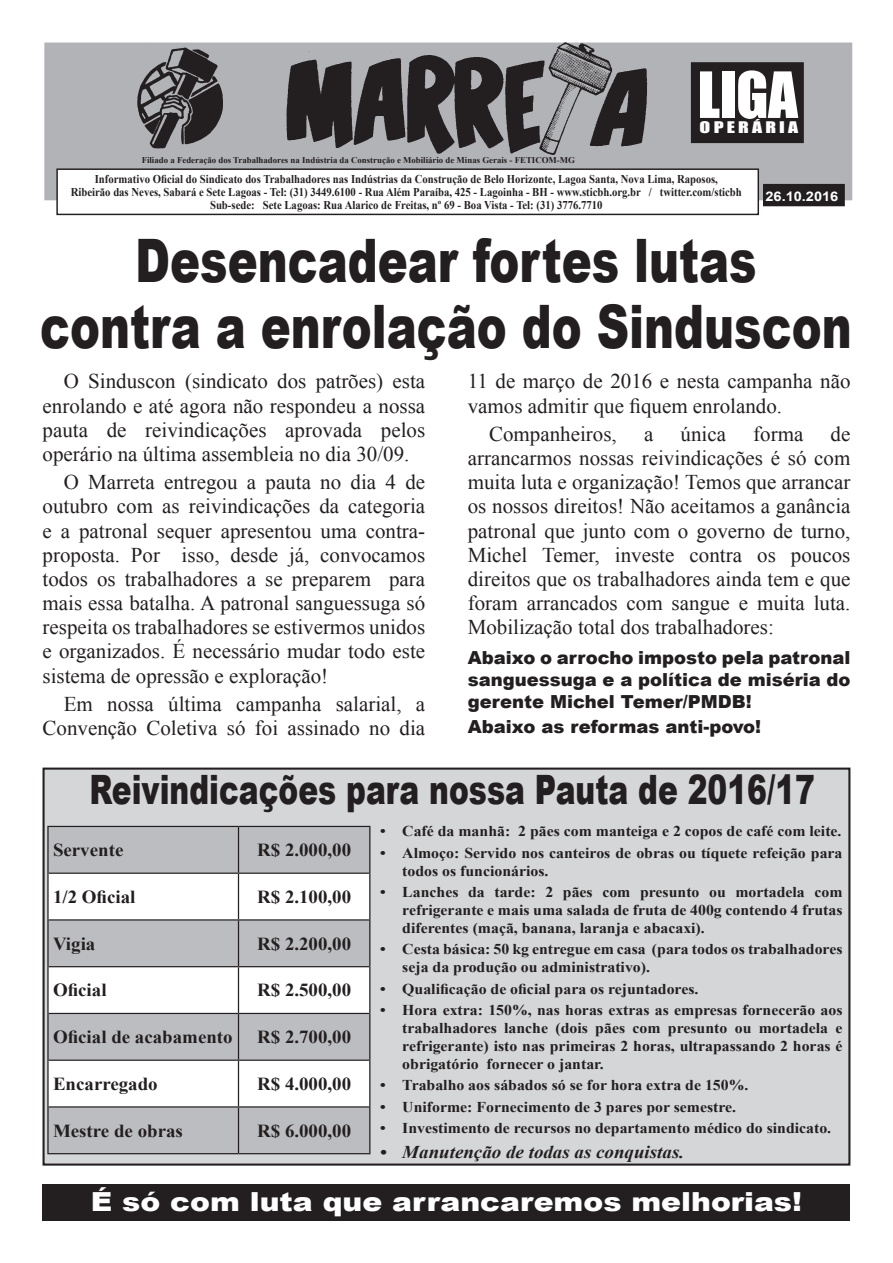
<style>
.page{position:relative;width:893px;height:1263px;background:#fff}
.page>*{position:absolute;margin:0;border:0;box-sizing:border-box;transform-origin:0 0}
.t1{font:900 60px/66px "Arial";color:#231f20;text-align:center;scale:.75 1}
.t2{font:58.8px "Impact";color:#fff}
.t3{font:900 40.5px "Arial";color:#231f20;scale:.73 1}
.t4{font:900 26.25px "Arial";color:#fff;scale:1.14 1}
.t5{font:21px/24.2px "Times New Roman";color:#231f20;text-align:justify}
.t6{font:700 18.3px "Times New Roman";color:#231f20}
.t7{font:900 18px/21.6px "Arial";color:#231f20;text-align:justify}
.t8{font:italic 700 18px "Times New Roman";color:#231f20;scale:1.05 1}
.t9{font:700 15px/18px "Times New Roman";color:#231f20;scale:1.05 1}
.t10{font:14.7px "Impact";letter-spacing:.16em;color:#fff;scale:1.35 1}
.t11{font:700 13.2px "Arial";color:#fff;scale:1.1 1}
.t12{font:700 11.85px/13px "Times New Roman";color:#231f20;text-align:center;scale:.9 1}
.t13{font:700 8.85px "Times New Roman";color:#231f20}
</style>
<div class="page">
<div style="left:44px;top:43px;width:808px;height:157px;background:#b2b3b7;border:1px solid #b2b3b7"></div>
<div style="left:764px;top:185px;width:80px;height:21px;background:#231f20"></div>
<div style="left:763px;top:184px;width:82px;height:22px;border:1px solid #231f20"></div>
<img style="left:283px;top:43px;width:364px;height:112px">
<img style="left:137px;top:47px;width:86px;height:102px">
<div style="left:692px;top:63px;width:111px;height:79px;background:#231f20"></div>
<div style="left:691px;top:62px;width:113px;height:81px;border:1px solid #231f20"></div>
<div style="left:57px;top:169px;width:701px;height:45px;background:#fff"></div>
<div style="left:56px;top:168px;width:703px;height:47px;border:1px solid #231f20"></div>
<div style="left:43px;top:1183px;width:807px;height:37px;background:#231f20"></div>
<div style="left:44px;top:769px;width:805px;height:395px;background:#d5d6d8"></div>
<div style="left:43px;top:767px;width:807px;height:398px;border:2px solid #231f20"></div>
<div style="left:49px;top:827px;width:320px;height:326px;background:#bcbdc0"></div>
<svg style="left:49px;top:874px;width:320px;height:232px;fill:#fff"></svg>
<hr style="left:47px;top:826px;width:191px;height:1px;background:#231f20">
<hr style="left:238px;top:826px;width:132px;height:1px;background:#231f20">
<hr style="left:49px;top:872px;width:189px;height:2px;background:#231f20">
<hr style="left:238px;top:872px;width:131px;height:2px;background:#231f20">
<hr style="left:49px;top:919px;width:189px;height:1px;background:#231f20">
<hr style="left:238px;top:919px;width:131px;height:1px;background:#231f20">
<hr style="left:49px;top:966px;width:189px;height:1px;background:#231f20">
<hr style="left:238px;top:966px;width:131px;height:1px;background:#231f20">
<hr style="left:49px;top:1013px;width:189px;height:1px;background:#231f20">
<hr style="left:238px;top:1013px;width:131px;height:1px;background:#231f20">
<hr style="left:49px;top:1059px;width:189px;height:2px;background:#231f20">
<hr style="left:238px;top:1059px;width:131px;height:2px;background:#231f20">
<hr style="left:49px;top:1106px;width:189px;height:1px;background:#231f20">
<hr style="left:238px;top:1106px;width:131px;height:1px;background:#231f20">
<hr style="left:47px;top:1153px;width:191px;height:1px;background:#231f20">
<hr style="left:238px;top:1153px;width:132px;height:1px;background:#231f20">
<hr style="left:47px;top:827px;width:2px;height:46px;background:#231f20">
<hr style="left:238px;top:827px;width:1px;height:45px;background:#231f20">
<hr style="left:369px;top:827px;width:1px;height:46px;background:#231f20">
<hr style="left:47px;top:873px;width:2px;height:47px;background:#231f20">
<hr style="left:238px;top:874px;width:1px;height:45px;background:#231f20">
<hr style="left:369px;top:873px;width:1px;height:47px;background:#231f20">
<hr style="left:47px;top:920px;width:2px;height:47px;background:#231f20">
<hr style="left:238px;top:920px;width:1px;height:46px;background:#231f20">
<hr style="left:369px;top:920px;width:1px;height:47px;background:#231f20">
<hr style="left:47px;top:967px;width:2px;height:46px;background:#231f20">
<hr style="left:238px;top:967px;width:1px;height:46px;background:#231f20">
<hr style="left:369px;top:967px;width:1px;height:46px;background:#231f20">
<hr style="left:47px;top:1013px;width:2px;height:47px;background:#231f20">
<hr style="left:238px;top:1014px;width:1px;height:45px;background:#231f20">
<hr style="left:369px;top:1013px;width:1px;height:47px;background:#231f20">
<hr style="left:47px;top:1060px;width:2px;height:47px;background:#231f20">
<hr style="left:238px;top:1061px;width:1px;height:45px;background:#231f20">
<hr style="left:369px;top:1060px;width:1px;height:47px;background:#231f20">
<hr style="left:47px;top:1107px;width:2px;height:46px;background:#231f20">
<hr style="left:238px;top:1107px;width:1px;height:46px;background:#231f20">
<hr style="left:369px;top:1107px;width:1px;height:46px;background:#231f20">
<p class="t13" style="left:142px;top:154px;width:435px">Filiado a Federação dos Trabalhadores na Indústria da Construção e Mobiliário de Minas Gerais - FETICOM-MG</p>
<p class="t2" style="left:698px;top:49px;width:102px">LIGA</p>
<p class="t10" style="left:700px;top:116px;width:74px">OPERÁRIA</p>
<p class="t12" style="left:71px;top:172px;width:747px">Informativo Oficial do Sindicato dos Trabalhadores nas Indústrias da Construção de Belo Horizonte, Lagoa Santa, Nova Lima, Raposos,<br>Ribeirão das Neves, Sabará e Sete Lagoas - Tel: (31) 3449.6100 - Rua Além Paraíba, 425 - Lagoinha - BH - www.sticbh.org.br / twitter.com/sticbh<br>Sub-sede: Sete Lagoas: Rua Alarico de Freitas, nº 69 - Boa Vista - Tel: (31) 3776.7710</p>
<p class="t11" style="left:765px;top:188px;width:68px">26.10.2016</p>
<p class="t1" style="left:40px;top:225px;width:1084px">Desencadear fortes lutas<br>contra a enrolação do Sinduscon</p>
<p class="t5" style="left:43px;top:369px;width:384px;text-indent:21px">O Sinduscon (sindicato dos patrões) esta enrolando e até agora não respondeu a nossa pauta de reivindicações aprovada pelos operário na última assembleia no dia 30/09.</p>
<p class="t5" style="left:43px;top:470px;width:384px;text-indent:21px">O Marreta entregou a pauta no dia 4 de outubro com as reivindicações da categoria e a patronal sequer apresentou uma contra&shy;proposta. Por isso, desde já, convocamos todos os trabalhadores a se preparem para mais essa batalha. A patronal sanguessuga só respeita os trabalhadores se estivermos unidos e organizados. É necessário mudar todo este sistema de opressão e exploração!</p>
<p class="t5" style="left:43px;top:691px;width:384px;text-align:right">Em nossa última campanha salarial, a<br>Convenção Coletiva só foi assinado no dia</p>
<p class="t5" style="left:468px;top:369px;width:384px">11 de março de 2016 e nesta campanha não vamos admitir que fiquem enrolando.</p>
<p class="t5" style="left:489px;top:422px;width:129px">Companheiros,</p>
<p class="t5" style="left:644px;top:422px;width:11px">a</p>
<p class="t5" style="left:681px;top:422px;width:47px">única</p>
<p class="t5" style="left:753px;top:422px;width:52px">forma</p>
<p class="t5" style="left:468px;top:422px;width:384px;text-indent:363px">de arrancarmos nossas reivindicações é só com muita luta e organização! Temos que arrancar os nossos direitos! Não aceitamos a ganância patronal que junto com o governo de turno, Michel Temer, investe contra os poucos direitos que os trabalhadores ainda tem e que foram arrancados com sangue e muita luta.<br>Mobilização total dos trabalhadores:</p>
<p class="t7" style="left:468px;top:646px;width:384px">Abaixo o arrocho imposto pela patronal sanguessuga e a política de miséria do gerente Michel Temer/PMDB!</p>
<p class="t7" style="left:468px;top:716px;width:295px">Abaixo as reformas anti-povo!</p>
<p class="t3" style="left:89px;top:760px;width:995px">Reivindicações para nossa Pauta de 2016/17</p>
<p class="t6" style="left:53px;top:837px;width:72px">Servente</p>
<p class="t6" style="left:257px;top:837px;width:96px">R$ 2.000,00</p>
<p class="t6" style="left:53px;top:884px;width:84px">1/2 Oficial</p>
<p class="t6" style="left:257px;top:884px;width:96px">R$ 2.100,00</p>
<p class="t6" style="left:53px;top:931px;width:44px">Vigia</p>
<p class="t6" style="left:257px;top:931px;width:96px">R$ 2.200,00</p>
<p class="t6" style="left:53px;top:977px;width:55px">Oficial</p>
<p class="t6" style="left:257px;top:977px;width:96px">R$ 2.500,00</p>
<p class="t6" style="left:53px;top:1024px;width:181px">Oficial de acabamento</p>
<p class="t6" style="left:257px;top:1024px;width:96px">R$ 2.700,00</p>
<p class="t6" style="left:53px;top:1071px;width:106px">Encarregado</p>
<p class="t6" style="left:257px;top:1071px;width:96px">R$ 4.000,00</p>
<p class="t6" style="left:53px;top:1118px;width:131px">Mestre de obras</p>
<p class="t6" style="left:257px;top:1118px;width:96px">R$ 6.000,00</p>
<p class="t9" style="left:380px;top:822px;width:441px">• Café da manhã: 2 pães com manteiga e 2 copos de café com leite.</p>
<p class="t9" style="left:402px;top:843px;width:421px;text-indent:-22px">• Almoço: Servido nos canteiros de obras ou tíquete refeição para todos os funcionários.</p>
<p class="t9" style="left:402px;top:882px;width:421px;text-align:justify;text-indent:-22px">• Lanches da tarde: 2 pães com presunto ou mortadela com refrigerante e mais uma salada de fruta de 400g contendo 4 frutas diferentes (maçã, banana, laranja e abacaxi).</p>
<p class="t9" style="left:402px;top:940px;width:421px;text-indent:-22px">• Cesta básica: 50 kg entregue em casa (para todos os trabalhadores seja da produção ou administrativo).</p>
<p class="t9" style="left:380px;top:979px;width:305px">• Qualificação de oficial para os rejuntadores.</p>
<p class="t9" style="left:402px;top:1000px;width:421px;text-align:justify;text-indent:-22px">• Hora extra: 150%, nas horas extras as empresas fornecerão aos trabalhadores lanche (dois pães com presunto ou mortadela e refrigerante) isto nas primeiras 2 horas, ultrapassando 2 horas é obrigatório fornecer o jantar.</p>
<p class="t9" style="left:380px;top:1076px;width:352px">• Trabalho aos sábados só se for hora extra de 150%.</p>
<p class="t9" style="left:380px;top:1097px;width:341px">• Uniforme: Fornecimento de 3 pares por semestre.</p>
<p class="t9" style="left:380px;top:1119px;width:431px">• Investimento de recursos no departamento médico do sindicato.</p>
<p class="t8" style="left:380px;top:1139px;width:291px">• Manutenção de todas as conquistas.</p>
<p class="t4" style="left:91px;top:1183px;width:625px">É só com luta que arrancaremos melhorias!</p>
</div>
